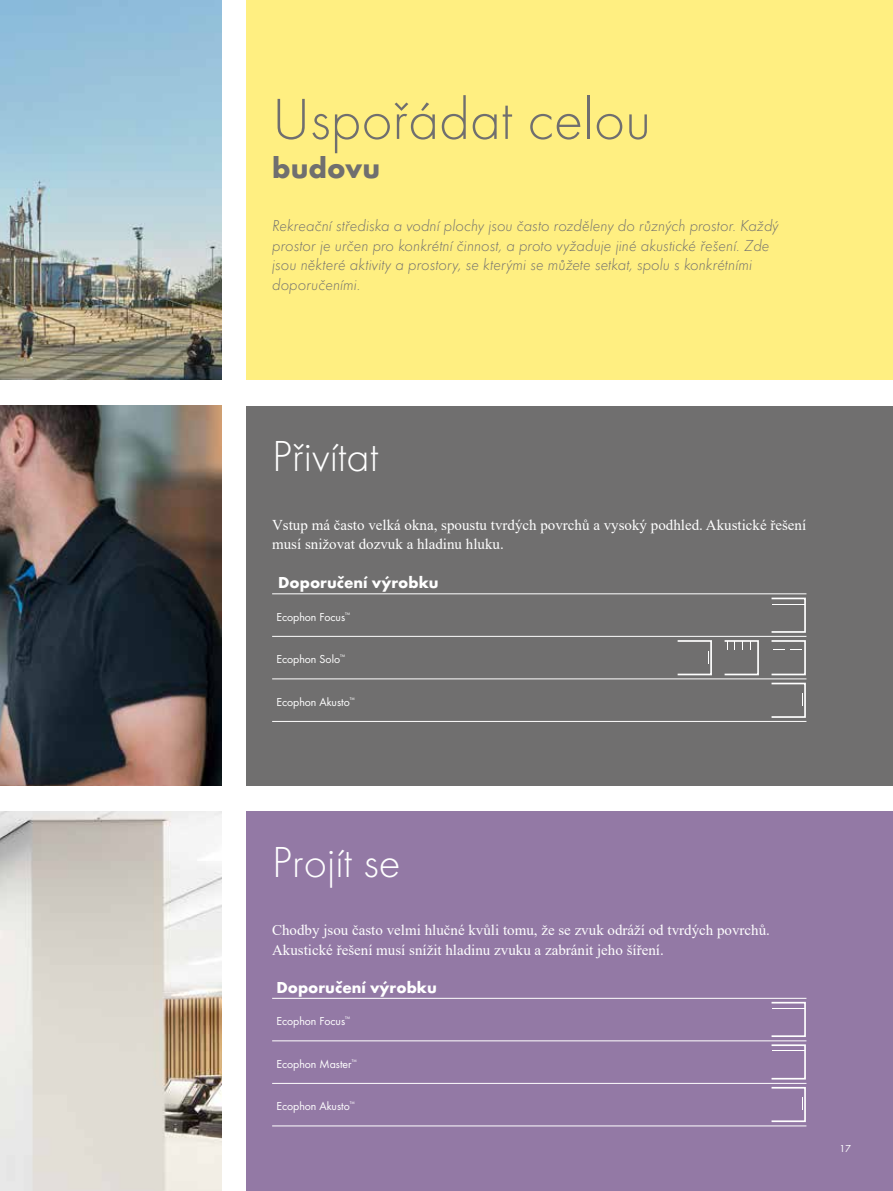
<style>
.page{position:relative;width:893px;height:1191px;background:#fff}
.page>*{position:absolute;margin:0;border:0;box-sizing:border-box;transform-origin:0 0}
.t1{font:300 60px "Futura";color:#706f6f}
.t2{font:300 45px "Futura";color:#fff}
.t3{font:700 30px "Futura";color:#706f6f}
.t4{font:italic 300 16.5px/19.5px "Futura";color:#706f6f}
.t5{font:700 16.5px "Futura";color:#fff}
.t6{font:15px/19.5px "Times New Roman";color:#fff}
.t7{font:12px "Futura Boo";color:#fff}
.t8{font:10.5px "Futura Boo";color:#fff}
</style>
<div class="page">
<img style="left:0;top:0;width:221px;height:380px">
<div style="left:247px;top:0;width:646px;height:380px;background:#ffef81"></div>
<img style="left:0;top:405px;width:221px;height:380px">
<img style="left:0;top:811px;width:221px;height:380px">
<div style="left:247px;top:405px;width:646px;height:380px;background:#706f6f"></div>
<div style="left:247px;top:811px;width:646px;height:380px;background:#9379a5"></div>
<svg style="left:772px;top:597px;width:34px;height:36px"></svg>
<hr style="left:772px;top:603px;width:32px;height:1px;background:#fff">
<svg style="left:772px;top:640px;width:34px;height:35px"></svg>
<svg style="left:772px;top:682px;width:34px;height:36px"></svg>
<svg style="left:725px;top:640px;width:34px;height:35px"></svg>
<svg style="left:678px;top:640px;width:34px;height:35px"></svg>
<svg style="left:772px;top:1001px;width:34px;height:36px"></svg>
<hr style="left:772px;top:1007px;width:32px;height:1px;background:#fff">
<svg style="left:772px;top:1044px;width:34px;height:35px"></svg>
<hr style="left:772px;top:1050px;width:32px;height:1px;background:#fff">
<svg style="left:772px;top:1087px;width:34px;height:35px"></svg>
<hr style="left:272px;top:636px;width:534px;height:1px;background:#fff">
<hr style="left:272px;top:678px;width:534px;height:1px;background:#fff">
<hr style="left:272px;top:721px;width:534px;height:1px;background:#fff">
<hr style="left:272px;top:593px;width:534px;height:1px;background:#fff">
<hr style="left:272px;top:1040px;width:534px;height:1px;background:#fff">
<hr style="left:272px;top:1083px;width:534px;height:1px;background:#fff">
<hr style="left:272px;top:1125px;width:534px;height:1px;background:#fff">
<hr style="left:272px;top:998px;width:534px;height:1px;background:#fff">
<h1 class="t1" style="left:272px;top:85px;width:381px">Uspořádat celou</h1>
<h3 class="t3" style="left:272px;top:149px;width:110px">budovu</h3>
<p class="t4" style="left:272px;top:216px;width:508px">Rekreační střediska a vodní plochy jsou často rozděleny do různých prostor. Každý prostor je určen pro konkrétní činnost, a proto vyžaduje jiné akustické řešení. Zde jsou některé aktivity a prostory, se kterými se můžete setkat, spolu s konkrétními doporučeními.</p>
<h2 class="t2" style="left:272px;top:431px;width:108px">Přivítat</h2>
<p class="t6" style="left:272px;top:514px;width:536px">Vstup má často velká okna, spoustu tvrdých povrchů a vysoký podhled. Akustické řešení musí snižovat dozvuk a hladinu hluku.</p>
<p class="t5" style="left:278px;top:572px;width:162px">Doporučení výrobku</p>
<p class="t7" style="left:276px;top:609px;width:75px">Ecophon Focus<sup>™</sup></p>
<p class="t7" style="left:276px;top:652px;width:70px">Ecophon Solo<sup>™</sup></p>
<p class="t7" style="left:276px;top:694px;width:80px">Ecophon Akusto<sup>™</sup></p>
<h2 class="t2" style="left:272px;top:836px;width:130px">Projít se</h2>
<p class="t6" style="left:272px;top:920px;width:499px">Chodby jsou často velmi hlučné kvůli tomu, že se zvuk odráží od tvrdých povrchů.<br>Akustické řešení musí snížit hladinu zvuku a zabránit jeho šíření.</p>
<p class="t5" style="left:276px;top:977px;width:162px">Doporučení výrobku</p>
<p class="t7" style="left:276px;top:1014px;width:75px">Ecophon Focus<sup>™</sup></p>
<p class="t7" style="left:276px;top:1056px;width:82px">Ecophon Master<sup>™</sup></p>
<p class="t7" style="left:276px;top:1099px;width:80px">Ecophon Akusto<sup>™</sup></p>
<p class="t8" style="left:839px;top:1142px;width:13px">17</p>
</div>
